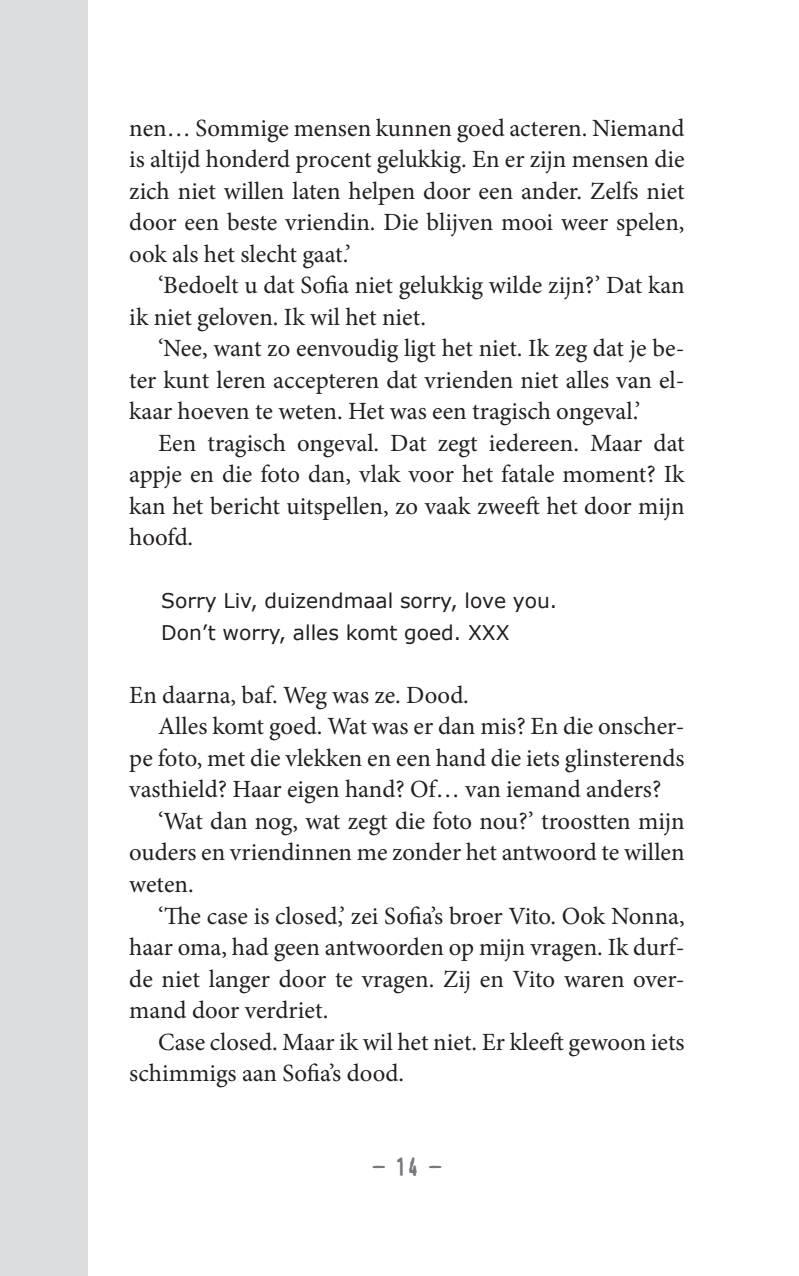
<style>
.page{position:relative;width:799px;height:1276px;background:#fff}
.page>*{position:absolute;margin:0;border:0;box-sizing:border-box;transform-origin:0 0}
.t1{font:24.75px/31.5px "Minion Pro";color:#231f20;text-align:justify}
.t2{font:24.75px "Confidential";color:#76787b}
.t3{font:20.25px/31.5px "Verdana";color:#231f20}
</style>
<div class="page">
<div style="left:0;top:0;width:88px;height:1275px;background:#dcdddf"></div>
<p class="t1" style="left:129px;top:112px;width:556px">nen… Sommige mensen kunnen goed acteren. Niemand is altijd honderd procent gelukkig. En er zijn mensen die zich niet willen laten helpen door een ander. Zelfs niet door een beste vriendin. Die blijven mooi weer spelen, ook als het slecht gaat.’</p>
<p class="t1" style="left:129px;top:270px;width:556px;text-indent:29px">‘Bedoelt u dat Sofia niet gelukkig wilde zijn?’ Dat kan ik niet geloven. Ik wil het niet.</p>
<p class="t1" style="left:129px;top:333px;width:556px;text-indent:29px">‘Nee, want zo eenvoudig ligt het niet. Ik zeg dat je be&shy;ter kunt leren accepteren dat vrienden niet alles van el&shy;kaar hoeven te weten. Het was een tragisch ongeval.’</p>
<p class="t1" style="left:129px;top:427px;width:556px;text-indent:29px">Een tragisch ongeval. Dat zegt iedereen. Maar dat appje en die foto dan, vlak voor het fatale moment? Ik kan het bericht uitspellen, zo vaak zweeft het door mijn hoofd.</p>
<p class="t3" style="left:161px;top:584px;width:397px">Sorry Liv, duizendmaal sorry, love you.<br>Don’t worry, alles komt goed. XXX</p>
<p class="t1" style="left:129px;top:679px;width:341px">En daarna, baf. Weg was ze. Dood.</p>
<p class="t1" style="left:158px;top:710px;width:528px">Alles komt goed. Wat was er dan mis? En die onscher-</p>
<p class="t1" style="left:129px;top:742px;width:556px">pe foto, met die vlekken en een hand die iets glinsterends</p>
<p class="t1" style="left:129px;top:774px;width:533px">vasthield? Haar eigen hand? Of… van iemand anders?</p>
<p class="t1" style="left:158px;top:805px;width:528px">‘Wat dan nog, wat zegt die foto nou?’ troostten mijn</p>
<p class="t1" style="left:129px;top:837px;width:556px">ouders en vriendinnen me zonder het antwoord te willen</p>
<p class="t1" style="left:129px;top:868px;width:66px">weten.</p>
<p class="t1" style="left:158px;top:900px;width:528px">‘The case is closed,’ zei Sofia’s broer Vito. Ook Nonna,</p>
<p class="t1" style="left:129px;top:931px;width:556px">haar oma, had geen antwoorden op mijn vragen. Ik durf-</p>
<p class="t1" style="left:129px;top:963px;width:556px">de niet langer door te vragen. Zij en Vito waren over-</p>
<p class="t1" style="left:129px;top:994px;width:200px">mand door verdriet.</p>
<p class="t1" style="left:158px;top:1026px;width:528px">Case closed. Maar ik wil het niet. Er kleeft gewoon iets</p>
<p class="t1" style="left:129px;top:1057px;width:276px">schimmigs aan Sofia’s dood.</p>
<p class="t2" style="left:372px;top:1156px;width:72px">– 14 –</p>
</div>
